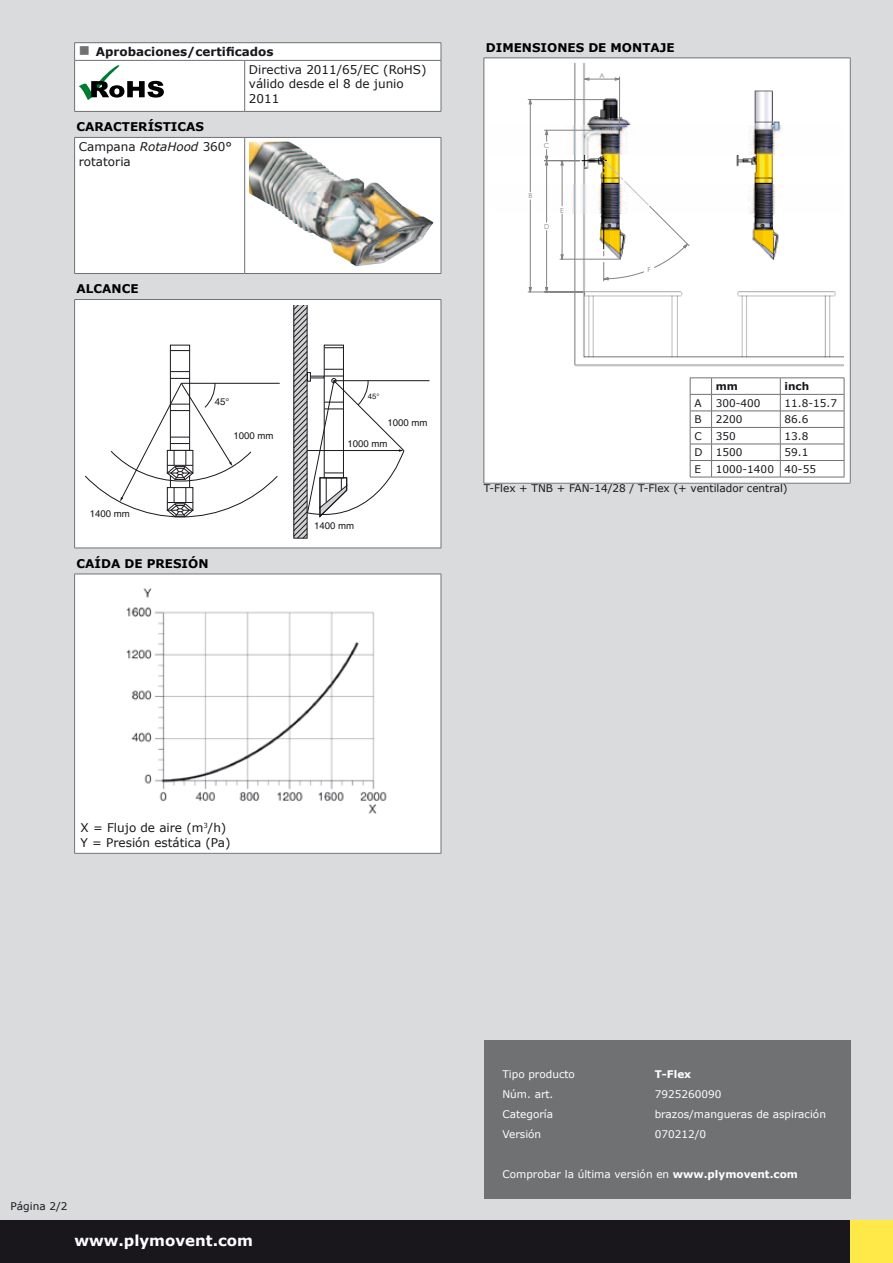
<style>
.page{position:relative;width:893px;height:1263px;background:#dadbdc}
.page>*{position:absolute;margin:0;border:0;box-sizing:border-box;transform-origin:0 0}
.t1{font:700 15px "Verdana";color:#fff}
.t2{font:12px/14.4px "Verdana";color:#1a171c}
.t3{font:700 12px/19.6px "Verdana";color:#000;text-align:center}
.t4{font:700 12px "Verdana";color:#1a171c}
.t5{font:10.5px "Verdana";color:#fff}
.t6{font:10.5px/19.6px "Verdana";color:#1a171c}
.t7{font:700 10.5px "Verdana";color:#1a171c}
.t8{font:700 10.5px "Verdana";color:#fff}
.t9{font:9.6px "Helvetica";color:#1a171c}
.t10{font:7.65px "Helvetica";color:#1a171c}
.t11{font:6.9px "Century Gothic";color:#828382}
.s1{font-weight:400;color:#1a171c}
.s2{font-weight:400;font-style:italic;color:#1a171c}
.s3{font-weight:700}
</style>
<div class="page">
<div style="left:0;top:1220px;width:893px;height:43px;background:#1a171c"></div>
<div style="left:850px;top:1220px;width:43px;height:43px;background:#ffe948"></div>
<hr style="left:74px;top:42px;width:171px;height:1px;background:#707173">
<hr style="left:245px;top:42px;width:196px;height:1px;background:#707173">
<hr style="left:74px;top:111px;width:171px;height:1px;background:#707173">
<hr style="left:245px;top:111px;width:196px;height:1px;background:#707173">
<svg style="left:75px;top:138px;width:366px;height:135px;background:#edecea"></svg>
<hr style="left:74px;top:137px;width:171px;height:1px;background:#707173">
<hr style="left:74px;top:138px;width:1px;height:135px;background:#707173">
<hr style="left:245px;top:137px;width:196px;height:1px;background:#707173">
<hr style="left:244px;top:138px;width:1px;height:135px;background:#707173">
<hr style="left:441px;top:138px;width:1px;height:135px;background:#707173">
<hr style="left:74px;top:273px;width:171px;height:1px;background:#707173">
<hr style="left:245px;top:273px;width:196px;height:1px;background:#707173">
<img style="left:249px;top:142px;width:44px;height:80px">
<div style="left:75px;top:299px;width:366px;height:249px;background:#fff"></div>
<hr style="left:74px;top:299px;width:367px;height:1px;background:#707173">
<hr style="left:74px;top:300px;width:1px;height:248px;background:#707173">
<hr style="left:441px;top:300px;width:1px;height:248px;background:#707173">
<hr style="left:74px;top:548px;width:367px;height:1px;background:#707173">
<div style="left:170px;top:345px;width:20px;height:106px;border:1px solid #1a171c"></div>
<svg style="left:171px;top:371px;width:18px;height:1px"></svg>
<svg style="left:171px;top:350px;width:18px;height:1px"></svg>
<hr style="left:181px;top:383px;width:99px;height:1px;background:#1a171c">
<svg style="left:85px;top:378px;width:193px;height:139px"></svg>
<svg style="left:293px;top:305px;width:137px;height:234px"></svg>
<div style="left:75px;top:574px;width:366px;height:279px;background:#fff"></div>
<hr style="left:74px;top:574px;width:367px;height:1px;background:#707173">
<hr style="left:74px;top:574px;width:1px;height:279px;background:#707173">
<hr style="left:441px;top:574px;width:1px;height:279px;background:#707173">
<hr style="left:74px;top:853px;width:367px;height:1px;background:#707173">
<img style="left:126px;top:588px;width:261px;height:226px">
<div style="left:484px;top:58px;width:366px;height:425px;background:#fff"></div>
<hr style="left:484px;top:58px;width:366px;height:1px;background:#707173">
<hr style="left:484px;top:58px;width:1px;height:425px;background:#707173">
<hr style="left:850px;top:58px;width:1px;height:425px;background:#707173">
<hr style="left:484px;top:483px;width:366px;height:1px;background:#707173">
<img style="left:527px;top:64px;width:317px;height:303px">
<hr style="left:528px;top:99px;width:76px;height:1px;background:#828382">
<hr style="left:528px;top:292px;width:55px;height:1px;background:#828382">
<svg style="left:529px;top:77px;width:161px;height:215px"></svg>
<svg style="left:690px;top:378px;width:155px;height:100px"></svg>
<hr style="left:711px;top:394px;width:69px;height:1px;background:#707173">
<hr style="left:780px;top:394px;width:64px;height:1px;background:#707173">
<hr style="left:711px;top:411px;width:69px;height:1px;background:#707173">
<hr style="left:780px;top:411px;width:64px;height:1px;background:#707173">
<hr style="left:711px;top:427px;width:69px;height:1px;background:#707173">
<hr style="left:780px;top:427px;width:64px;height:1px;background:#707173">
<hr style="left:711px;top:444px;width:69px;height:1px;background:#707173">
<hr style="left:780px;top:444px;width:64px;height:1px;background:#707173">
<hr style="left:711px;top:460px;width:69px;height:1px;background:#707173">
<hr style="left:780px;top:460px;width:64px;height:1px;background:#707173">
<hr style="left:711px;top:477px;width:69px;height:1px;background:#707173">
<hr style="left:780px;top:477px;width:64px;height:1px;background:#707173">
<div style="left:484px;top:1040px;width:366px;height:159px;background:#707173"></div>
<svg style="left:74px;top:43px;width:368px;height:68px;background:#f1f2f1"></svg>
<p class="t4" style="left:96px;top:43px;width:179px">Aprobaciones/certificados</p>
<p class="t2" style="left:249px;top:62px;width:179px">Directiva 2011/65/EC (RoHS) válido desde el 8 de junio<br>2011</p>
<p class="t3" style="left:77px;top:117px;width:10px">Cara</p>
<p class="t3" style="left:79px;top:117px;width:155px">cterísticas<br><span class="s1">Campana</span> <span class="s2">RotaHood</span> <span class="s1">360°</span></p>
<p class="t2" style="left:79px;top:154px;width:53px">rotatoria</p>
<p class="t3" style="left:77px;top:279px;width:64px">Alcance</p>
<p class="t9" style="left:90px;top:508px;width:42px">1400 mm</p>
<p class="t9" style="left:215px;top:396px;width:16px">45°</p>
<p class="t9" style="left:234px;top:430px;width:42px">1000 mm</p>
<p class="t3" style="left:77px;top:553px;width:134px">Caída de presión</p>
<p class="t10" style="left:368px;top:392px;width:13px">45°</p>
<p class="t9" style="left:387px;top:417px;width:42px">1000 mm</p>
<p class="t9" style="left:347px;top:438px;width:42px">1000 mm</p>
<p class="t9" style="left:314px;top:520px;width:42px">1400 mm</p>
<p class="t3" style="left:486px;top:37px;width:190px">dimensiones de montaje</p>
<p class="t11" style="left:599px;top:70px;width:7px">A</p>
<p class="t11" style="left:544px;top:141px;width:7px">C</p>
<p class="t11" style="left:528px;top:191px;width:5px">B</p>
<p class="t11" style="left:544px;top:222px;width:7px">D</p>
<p class="t11" style="left:560px;top:205px;width:5px">E</p>
<p class="t11" style="left:647px;top:265px;width:5px">F</p>
<p class="t7" style="left:716px;top:379px;width:24px">mm</p>
<p class="t7" style="left:784px;top:379px;width:26px">inch</p>
<p class="t6" style="left:694px;top:393px;width:9px">A</p>
<p class="t6" style="left:716px;top:393px;width:46px">300-400</p>
<p class="t6" style="left:784px;top:393px;width:54px">11.8-15.7</p>
<p class="t6" style="left:694px;top:409px;width:9px">B</p>
<p class="t6" style="left:716px;top:409px;width:28px">2200</p>
<p class="t6" style="left:784px;top:409px;width:25px">86.6</p>
<p class="t6" style="left:694px;top:426px;width:9px">C</p>
<p class="t6" style="left:716px;top:426px;width:22px">350</p>
<p class="t6" style="left:784px;top:426px;width:25px">13.8</p>
<p class="t6" style="left:694px;top:442px;width:10px">D</p>
<p class="t6" style="left:716px;top:442px;width:28px">1500</p>
<p class="t6" style="left:784px;top:442px;width:25px">59.1</p>
<p class="t6" style="left:694px;top:459px;width:8px">E</p>
<p class="t6" style="left:484px;top:459px;width:334px;text-indent:232px">1000-1400 40-55<br>T-Flex + TNB + FAN-14/28 / T-Flex (+ ventilador central)</p>
<p class="t2" style="left:81px;top:820px;width:151px;line-height:15px">X = Flujo de aire (m<sup>3</sup>/h)<br>Y = Presión estática (Pa)</p>
<p class="t6" style="left:11px;top:1196px;width:58px">Página 2/2</p>
<h1 class="t1" style="left:74px;top:1230px;width:180px">www.plymovent.com</h1>
<p class="t5" style="left:502px;top:1067px;width:74px">Tipo producto</p>
<p class="t8" style="left:655px;top:1067px;width:38px">T-Flex</p>
<p class="t5" style="left:502px;top:1087px;width:52px">Núm. art.</p>
<p class="t5" style="left:655px;top:1087px;width:68px">7925260090</p>
<p class="t5" style="left:502px;top:1107px;width:52px">Categoría</p>
<p class="t5" style="left:655px;top:1107px;width:173px">brazos/mangueras de aspiración</p>
<p class="t5" style="left:502px;top:1127px;width:40px">Versión</p>
<p class="t5" style="left:655px;top:1127px;width:53px">070212/0</p>
<p class="t5" style="left:502px;top:1167px;width:297px">Comprobar la última versión en <span class="s3">www.plymovent.com</span></p>
</div>
